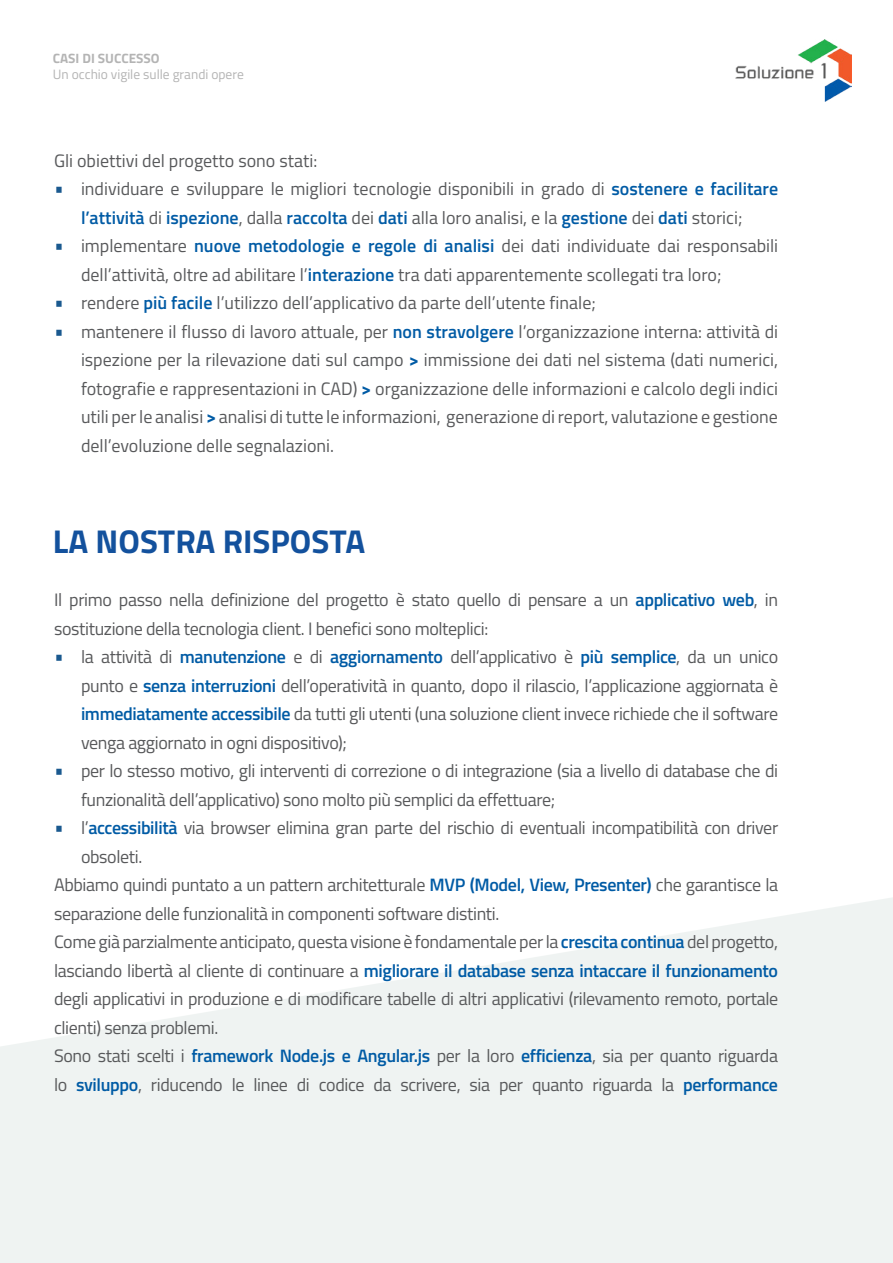
<style>
.page{position:relative;width:893px;height:1263px;background:#fff}
.page>*{position:absolute;margin:0;border:0;box-sizing:border-box;transform-origin:0 0}
.t1{font:700 33px "Titillium Web";color:#13519d}
.t2{font:18px/28.5px "Titillium Web";letter-spacing:-.02em;color:#58595b}
.t3{font:18px/28.5px "Titillium Web";color:#58595b;text-align:center}
.t4{font:600 18px "Titillium Web";letter-spacing:-.02em;color:#005ba5}
.t5{font:13.5px "Titillium Web";color:#b4b4b4}
.t6{font:700 13.5px "Titillium Web";color:#b4b4b4}
.s1{font-size:21px;color:#1a598f}
.s2{font-weight:600;color:#005ba5}
.s3{font-weight:700;color:#005ba5}
.s4{font-weight:400;color:#58595b}
</style>
<div class="page">
<svg style="left:0;top:898px;width:893px;height:365px;fill:#eff3f2"></svg>
<img style="left:736px;top:40px;width:116px;height:62px">
<p class="t6" style="left:53px;top:48px;width:8px">CASI</p>
<p class="t6" style="left:82px;top:48px;width:41px">DI SUCCESSO</p>
<p class="t5" style="left:53px;top:65px;width:192px">Un occhio vigile sulle grandi opere</p>
<p class="t3" style="left:54px;top:145px;width:265px">Gli obiettivi del progetto sono stati:</p>
<p class="t3" style="left:54px;top:174px;width:726px"><span class="s1">•</span> individuare e sviluppare le migliori tecnologie disponibili in grado di <span class="s2">sostenere e facilitare l’attività</span> di <span class="s2">ispezione</span>, dalla <span class="s2">raccolta</span> dei <span class="s2">dati</span> alla loro analisi, e la <span class="s2">gestione</span> dei <span class="s2">dati</span> storici;</p>
<p class="t3" style="left:81px;top:231px;width:699px;text-align:left;text-indent:-27px"><span class="s1">•</span> implementare <span class="s2">nuove metodologie e regole di analisi</span> dei dati individuate dai responsabili dell’attività, oltre ad abilitare l’<span class="s2">interazione</span> tra dati apparentemente scollegati tra loro;</p>
<p class="t3" style="left:54px;top:288px;width:543px"><span class="s1">•</span> rendere <span class="s2">più facile</span> l’utilizzo dell’applicativo da parte dell’utente finale;</p>
<p class="t2" style="left:81px;top:316px;width:699px;text-align:justify;text-indent:-27px"><span class="s1">•</span> mantenere il flusso di lavoro attuale, per <span class="s2">non stravolgere</span> l’organizzazione interna: attività di ispezione per la rilevazione dati sul campo <span class="s3">&gt;</span> immissione dei dati nel sistema (dati numerici, fotografie e rappresentazioni in CAD) <span class="s3">&gt;</span> organizzazione delle informazioni e calcolo degli indici utili per le analisi <span class="s3">&gt;</span> analisi di tutte le informazioni, generazione di report, valutazione e gestione dell’evoluzione delle segnalazioni.</p>
<h1 class="t1" style="left:53px;top:516px;width:64px">LA NOS</h1>
<h1 class="t1" style="left:158px;top:516px;width:83px">TRA RISPOS</h1>
<h1 class="t1" style="left:329px;top:516px;width:36px">TA</h1>
<p class="t2" style="left:54px;top:585px;width:726px">Il primo passo nella definizione del progetto è stato quello di pensare a un <span class="s2">applicativo web</span>, in sostituzione della tecnologia client. I benefici sono molteplici:</p>
<p class="t2" style="left:81px;top:642px;width:699px;text-align:justify;text-indent:-27px"><span class="s1">•</span> la attività di <span class="s2">manutenzione</span> e di <span class="s2">aggiornamento</span> dell’applicativo è <span class="s2">più semplice</span>, da un unico punto e <span class="s2">senza interruzioni</span> dell’operatività in quanto, dopo il rilascio, l’applicazione aggiornata è <span class="s2">immediatamente accessibile</span> da tutti gli utenti (una soluzione client invece richiede che il software venga aggiornato in ogni dispositivo);</p>
<p class="t2" style="left:81px;top:756px;width:699px;text-indent:-27px"><span class="s1">•</span> per lo stesso motivo, gli interventi di correzione o di integrazione (sia a livello di database che di funzionalità dell’applicativo) sono molto più semplici da effettuare;</p>
<p class="t2" style="left:54px;top:813px;width:726px"><span class="s1">•</span> l’<span class="s2">accessibilità</span> via browser elimina gran parte del rischio di eventuali incompatibilità con driver</p>
<p class="t2" style="left:81px;top:841px;width:63px">obsoleti.</p>
<p class="t2" style="left:54px;top:870px;width:726px">Abbiamo quindi puntato a un pattern architetturale <span class="s2">MVP (Model, View, Presenter)</span> che garantisce la</p>
<p class="t2" style="left:54px;top:898px;width:447px">separazione delle funzionalità in componenti software distinti.</p>
<p class="t2" style="left:54px;top:927px;width:726px">Come già parzialmente anticipato, questa visione è fondamentale per la <span class="s2">crescita continua</span> del progetto,</p>
<p class="t4" style="left:54px;top:957px;width:726px"><span class="s4">lasciando libertà al cliente di continuare a</span> migliorare il database senza intaccare il funzionamento</p>
<p class="t2" style="left:54px;top:984px;width:726px">degli applicativi in produzione e di modificare tabelle di altri applicativi (rilevamento remoto, portale</p>
<p class="t2" style="left:54px;top:1012px;width:166px">clienti) senza problemi.</p>
<p class="t2" style="left:54px;top:1041px;width:726px">Sono stati scelti i <span class="s2">framework Node.js e Angular.js</span> per la loro <span class="s2">efficienza</span>, sia per quanto riguarda</p>
<p class="t2" style="left:54px;top:1069px;width:726px">lo <span class="s2">sviluppo</span>, riducendo le linee di codice da scrivere, sia per quanto riguarda la <span class="s2">performance</span></p>
</div>
